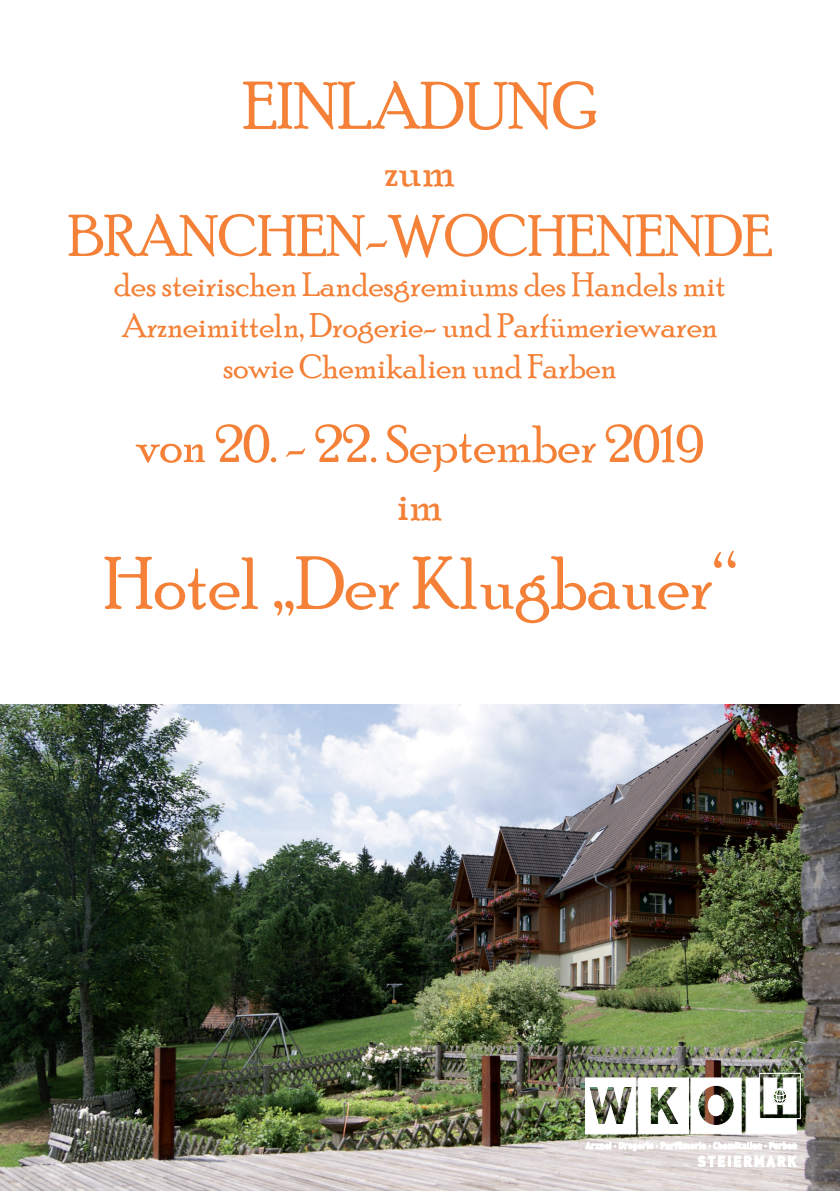
<style>
.page{position:relative;width:840px;height:1191px;background:#fff}
.page>*{position:absolute;margin:0;border:0;box-sizing:border-box;transform-origin:0 0}
.t1{font:74px "Poor Richard";color:#f48137}
.t2{font:66px "Poor Richard";color:#f48137}
.t3{font:58px "Poor Richard";color:#f48137}
.t4{font:52px "Poor Richard";color:#f48137}
.t5{font:48px "Poor Richard";color:#f48137}
.t6{font:34px/40.8px "Poor Richard";color:#f48137;text-align:center}
</style>
<div class="page">
<img style="left:0;top:704px;width:839px;height:487px">
<img style="left:585px;top:1072px;width:215px;height:94px">
<h2 class="t2" style="left:242px;top:68px;width:356px">EINLADUNG</h2>
<h3 class="t5" style="left:384px;top:142px;width:72px">zum</h3>
<h3 class="t3" style="left:68px;top:203px;width:705px">BRANCHEN-WOCHENENDE</h3>
<p class="t6" style="left:114px;top:264px;width:612px">des steirischen Landesgremiums des Handels mit<br>Arzneimitteln, Drogerie- und Parfümeriewaren sowie Chemikalien und Farben</p>
<h3 class="t4" style="left:136px;top:414px;width:568px">von 20. - 22. September 2019</h3>
<h3 class="t5" style="left:397px;top:476px;width:47px">im</h3>
<h1 class="t1" style="left:103px;top:541px;width:634px">Hotel „Der Klugbauer“</h1>
</div>
